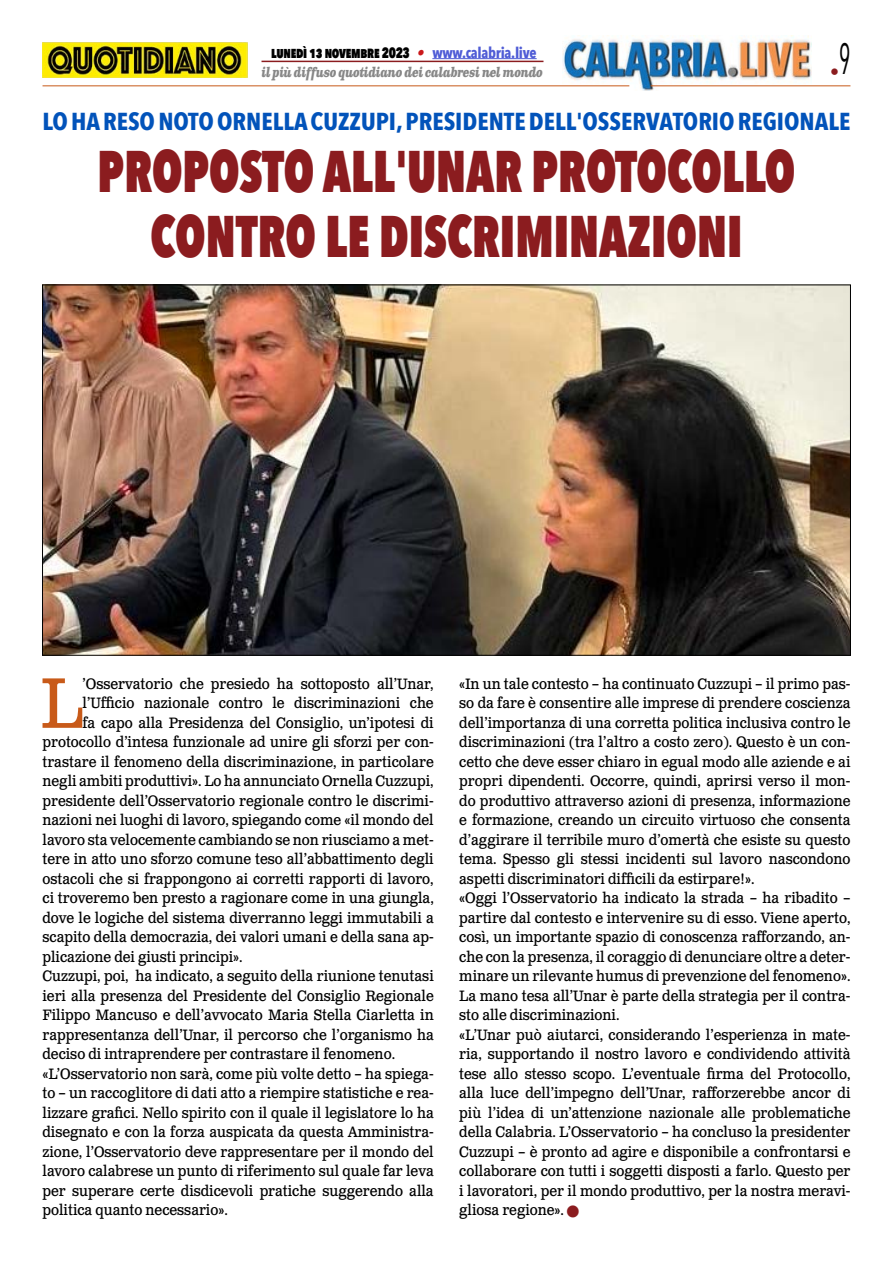
<style>
.page{position:relative;width:893px;height:1263px;background:#fff}
.page>*{position:absolute;margin:0;border:0;box-sizing:border-box;transform-origin:0 0}
.t1{font:71.25px "Clarendon Text Pro";color:#c85a19;scale:.91 1}
.t2{font:800 58.5px/64.5px "Avenir Next Condensed";color:#8b1c1f;text-align:center;scale:.81 1}
.t3{font:700 24.45px "Avenir Next Condensed";color:#0253ba}
.t4{font:18px "Avenir Next Condensed";color:#8b1c1f}
.t5{font:15px/19.5px "Clarendon Text Pro";color:#000;scale:.91 1}
.t6{font:800 15px "Avenir Next Condensed";letter-spacing:-.02em;color:#000;scale:.86 1}
.t7{font:italic 700 13.5px "Clarendon Text Pro";letter-spacing:-.05em;color:#878787;scale:.79 1}
.s1{font-family:"Clarendon Text Pro";font-weight:700;font-style:italic;color:#ca181a}
.s2{font-weight:700;color:#4f5cd6}
.s3{color:#8b1c1f}
</style>
<div class="page">
<img style="left:563px;top:36px;width:248px;height:54px">
<hr style="left:43px;top:85px;width:586px;height:1px;background:#c85a19">
<hr style="left:651px;top:85px;width:199px;height:1px;background:#c85a19">
<hr style="left:432px;top:58px;width:105px;height:1px;background:#4f5cd6">
<hr style="left:261px;top:61px;width:282px;height:1px;background:#8b1c1f">
<img style="left:43px;top:43px;width:204px;height:34px">
<img style="left:44px;top:287px;width:805px;height:366px">
<p class="t6" style="left:271px;top:43px;width:310px">lunedì 13 novembre 2023 <span class="s1">•</span> <span class="s2">www.calabria.live</span></p>
<p class="t7" style="left:261px;top:64px;width:358px">il più diffuso quotidiano dei calabresi nel mondo</p>
<p class="t4" style="left:830px;top:57px;width:22px">•<sup>9</sup></p>
<h3 class="t3" style="left:43px;top:107px;width:809px">LO HA RESO NOTO ORNELLA CUZZUPI, PRESIDENTE DELL'OSSERVATORIO REGIONALE</h3>
<h2 class="t2" style="left:98px;top:139px;width:863px">PROPOSTO ALL'UNAR PROTOCOLLO<br>CONTRO LE DISCRIMINAZIONI</h2>
<h1 class="t1" style="left:40px;top:660px;width:48px">L</h1>
<p class="t5" style="left:83px;top:674px;width:387px">’Osservatorio che presiedo ha sottoposto all’Unar,</p>
<p class="t5" style="left:83px;top:694px;width:387px">l’Ufficio nazionale contro le discriminazioni che</p>
<p class="t5" style="left:83px;top:713px;width:387px">fa capo alla Presidenza del Consiglio, un’ipotesi di</p>
<p class="t5" style="left:43px;top:733px;width:431px">protocollo d’intesa funzionale ad unire gli sforzi per con-</p>
<p class="t5" style="left:43px;top:752px;width:431px">trastare il fenomeno della discriminazione, in particolare</p>
<p class="t5" style="left:43px;top:772px;width:431px">negli ambiti produttivi». Lo ha annunciato Ornella Cuzzupi,</p>
<p class="t5" style="left:43px;top:791px;width:431px">presidente dell’Osservatorio regionale contro le discrimi-</p>
<p class="t5" style="left:43px;top:811px;width:431px">nazioni nei luoghi di lavoro, spiegando come «il mondo del</p>
<p class="t5" style="left:43px;top:830px;width:431px">lavoro sta velocemente cambiando se non riusciamo a met-</p>
<p class="t5" style="left:43px;top:850px;width:431px">tere in atto uno sforzo comune teso all’abbattimento degli</p>
<p class="t5" style="left:43px;top:869px;width:431px">ostacoli che si frappongono ai corretti rapporti di lavoro,</p>
<p class="t5" style="left:43px;top:889px;width:431px">ci troveremo ben presto a ragionare come in una giungla,</p>
<p class="t5" style="left:43px;top:908px;width:431px">dove le logiche del sistema diverranno leggi immutabili a</p>
<p class="t5" style="left:43px;top:928px;width:431px">scapito della democrazia, dei valori umani e della sana ap-</p>
<p class="t5" style="left:43px;top:947px;width:221px">plicazione dei giusti principi».</p>
<p class="t5" style="left:43px;top:967px;width:431px">Cuzzupi, poi, ha indicato, a seguito della riunione tenutasi</p>
<p class="t5" style="left:43px;top:986px;width:431px">ieri alla presenza del Presidente del Consiglio Regionale</p>
<p class="t5" style="left:43px;top:1006px;width:431px">Filippo Mancuso e dell’avvocato Maria Stella Ciarletta in</p>
<p class="t5" style="left:43px;top:1025px;width:431px">rappresentanza dell’Unar, il percorso che l’organismo ha</p>
<p class="t5" style="left:43px;top:1045px;width:389px">deciso di intraprendere per contrastare il fenomeno.</p>
<p class="t5" style="left:43px;top:1064px;width:431px">«L’Osservatorio non sarà, come più volte detto – ha spiega-</p>
<p class="t5" style="left:43px;top:1084px;width:431px">to – un raccoglitore di dati atto a riempire statistiche e rea-</p>
<p class="t5" style="left:43px;top:1103px;width:431px">lizzare grafici. Nello spirito con il quale il legislatore lo ha</p>
<p class="t5" style="left:43px;top:1123px;width:431px">disegnato e con la forza auspicata da questa Amministra-</p>
<p class="t5" style="left:43px;top:1142px;width:431px">zione, l’Osservatorio deve rappresentare per il mondo del</p>
<p class="t5" style="left:43px;top:1162px;width:431px">lavoro calabrese un punto di riferimento sul quale far leva</p>
<p class="t5" style="left:43px;top:1181px;width:431px">per superare certe disdicevoli pratiche suggerendo alla</p>
<p class="t5" style="left:43px;top:1201px;width:205px">politica quanto necessario».</p>
<p class="t5" style="left:459px;top:674px;width:431px">«In un tale contesto – ha continuato Cuzzupi – il primo pas&shy;so da fare è consentire alle imprese di prendere coscienza dell’importanza di una corretta politica inclusiva contro le discriminazioni (tra l’altro a costo zero). Questo è un con&shy;cetto che deve esser chiaro in egual modo alle aziende e ai propri dipendenti. Occorre, quindi, aprirsi verso il mon&shy;do produttivo attraverso azioni di presenza, informazione e formazione, creando un circuito virtuoso che consenta d’aggirare il terribile muro d’omertà che esiste su questo tema. Spesso gli stessi incidenti sul lavoro nascondono aspetti discriminatori difficili da estirpare!».<br>«Oggi l’Osservatorio ha indicato la strada – ha ribadito – partire dal contesto e intervenire su di esso. Viene aperto, così, un importante spazio di conoscenza rafforzando, an&shy;che con la presenza, il coraggio di denunciare oltre a deter&shy;minare un rilevante humus di prevenzione del fenomeno».<br>La mano tesa all’Unar è parte della strategia per il contra&shy;sto alle discriminazioni.<br>«L’Unar può aiutarci, considerando l’esperienza in mate&shy;ria, supportando il nostro lavoro e condividendo attività tese allo stesso scopo. L’eventuale firma del Protocollo, alla luce dell’impegno dell’Unar, rafforzerebbe ancor di più l’idea di un’attenzione nazionale alle problematiche della Calabria. L’Osservatorio – ha concluso la presidenter Cuzzupi – è pronto ad agire e disponibile a confrontarsi e collaborare con tutti i soggetti disposti a farlo. Questo per i lavoratori, per il mondo produttivo, per la nostra meravi&shy;gliosa regione». <span class="s3">■</span></p>
</div>
